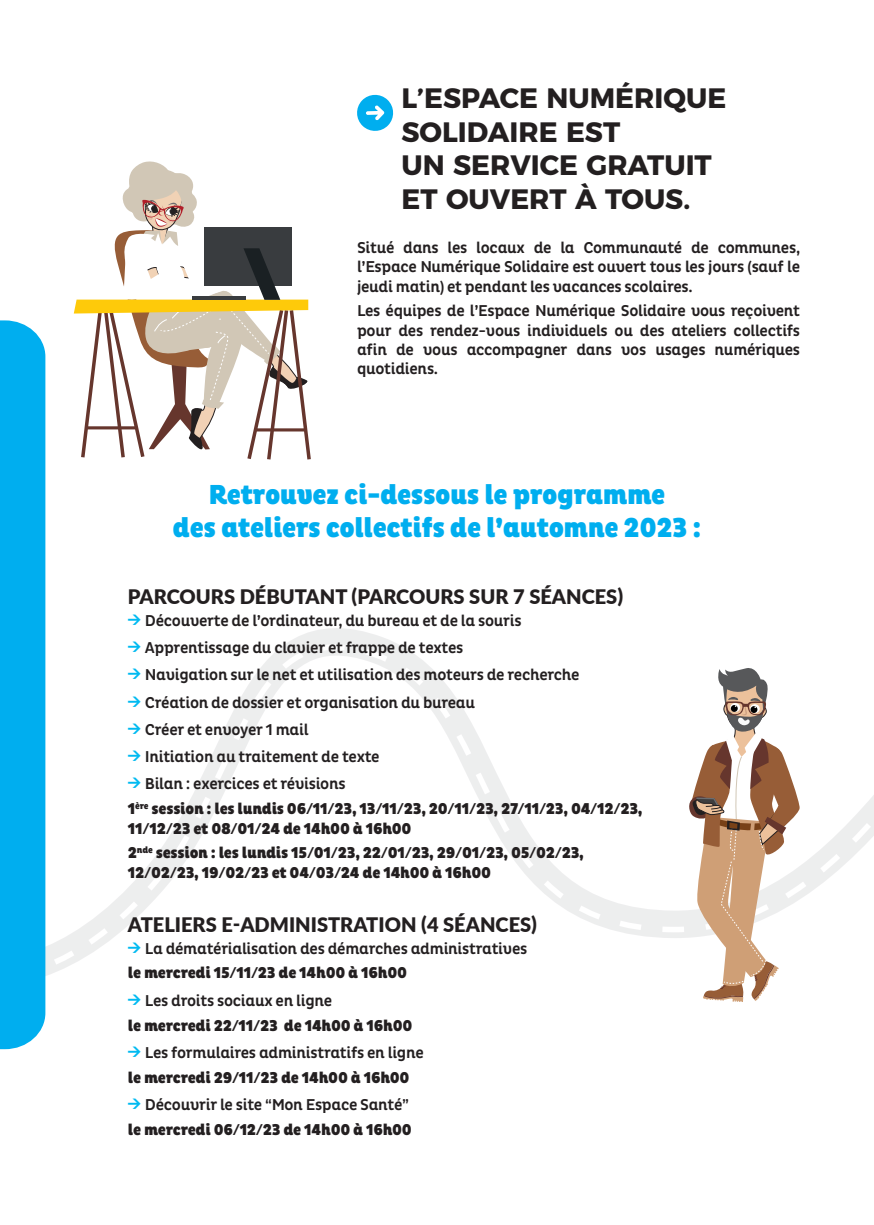
<style>
.page{position:relative;width:874px;height:1225px;background:#fff}
.page>*{position:absolute;margin:0;border:0;box-sizing:border-box;transform-origin:0 0}
.t1{font:900 28px/33.6px "Pluto Cond";letter-spacing:-.02em;color:#00aeef;text-align:center}
.t2{font:700 28px/33.6px "Montserrat";color:#231f20}
.t3{font:900 20px "Lato";color:#231f20}
.t4{font:500 16px/19.2px "Pluto Cond";letter-spacing:-.02em;color:#231f20}
.t5{font:900 16px/24.8px "Pluto Cond";letter-spacing:-.02em;color:#231f20}
.s1{font-family:"PF Handbook Pro";font-weight:400;font-size:18px;color:#00baf1}
.s2{font-weight:500}
.s3{font-weight:900}
</style>
<div class="page">
<svg style="left:0;top:645px;width:873px;height:405px"></svg>
<svg style="left:357px;top:94px;width:37px;height:37px"></svg>
<svg style="left:0;top:161px;width:311px;height:888px"></svg>
<hr style="left:192px;top:296px;width:53px;height:4px;background:#393c3f">
<svg style="left:686px;top:660px;width:113px;height:342px"></svg>
<h1 class="t2" style="left:401px;top:79px;width:326px">L’ESPACE NUMÉRIQUE<br>SOLIDAIRE EST<br>UN SERVICE GRATUIT<br>ET OUVERT À TOUS.</h1>
<p class="t4" style="left:357px;top:238px;width:444px;text-align:justify">Situé dans les locaux de la Communauté de communes, l’Espace Numérique Solidaire est ouvert tous les jours (sauf le jeudi matin) et pendant les vacances scolaires.</p>
<p class="t4" style="left:357px;top:302px;width:444px;text-align:justify">Les équipes de l’Espace Numérique Solidaire vous reçoivent pour des rendez-vous individuels ou des ateliers collectifs afin de vous accompagner dans vos usages numériques quotidiens.</p>
<h1 class="t1" style="left:172px;top:478px;width:530px">Retrouvez ci-dessous le programme<br>des ateliers collectifs de l’automne 2023 :</h1>
<p class="t3" style="left:128px;top:582px;width:496px">PARCOURS DÉBUTANT (PARCOURS SUR 7 SÉANCES)</p>
<p class="t4" style="left:128px;top:611px;width:395px"><span class="s1">➔</span> Découverte de l’ordinateur, du bureau et de la souris</p>
<p class="t4" style="left:128px;top:638px;width:337px"><span class="s1">➔</span> Apprentissage du clavier et frappe de textes</p>
<p class="t4" style="left:128px;top:665px;width:453px"><span class="s1">➔</span> Navigation sur le net et utilisation des moteurs de recherche</p>
<p class="t4" style="left:128px;top:693px;width:348px"><span class="s1">➔</span> Création de dossier et organisation du bureau</p>
<p class="t4" style="left:128px;top:720px;width:182px"><span class="s1">➔</span> Créer et envoyer 1 mail</p>
<p class="t4" style="left:128px;top:747px;width:253px"><span class="s1">➔</span> Initiation au traitement de texte</p>
<p class="t5" style="left:128px;top:772px;width:516px"><span class="s1">➔</span> <span class="s2">Bilan : exercices et révisions<br></span>1<sup>ère</sup> session : les lundis 06/11/23, 13/11/23, 20/11/23, 27/11/23, 04/12/23,</p>
<p class="t5" style="left:128px;top:816px;width:457px">11/12/23 et 08/01/24 de 14h00 à 16h00<br>2<sup>nde</sup> session : les lundis 15/01/23, 22/01/23, 29/01/23, 05/02/23,</p>
<p class="t5" style="left:128px;top:860px;width:364px">12/02/23, 19/02/23 et 04/03/24 de 14h00 à 16h00</p>
<p class="t3" style="left:128px;top:909px;width:410px">ATELIERS E-ADMINISTRATION (4 SÉANCES)</p>
<p class="t4" style="left:128px;top:936px;width:401px;line-height:24.8px"><span class="s1">➔</span> La dématérialisation des démarches administratives <span class="s3">le mercredi 15/11/23 de 14h00 à 16h00</span></p>
<p class="t5" style="left:128px;top:988px;width:286px"><span class="s1">➔</span> <span class="s2">Les droits sociaux en ligne<br></span>le mercredi 22/11/23 de 14h00 à 16h00</p>
<p class="t4" style="left:128px;top:1040px;width:297px;line-height:24.8px"><span class="s1">➔</span> Les formulaires administratifs en ligne <span class="s3">le mercredi 29/11/23 de 14h00 à 16h00</span></p>
<p class="t4" style="left:128px;top:1092px;width:285px;line-height:24.8px"><span class="s1">➔</span> Découvrir le site “Mon Espace Santé” <span class="s3">le mercredi 06/12/23 de 14h00 à 16h00</span></p>
</div>
